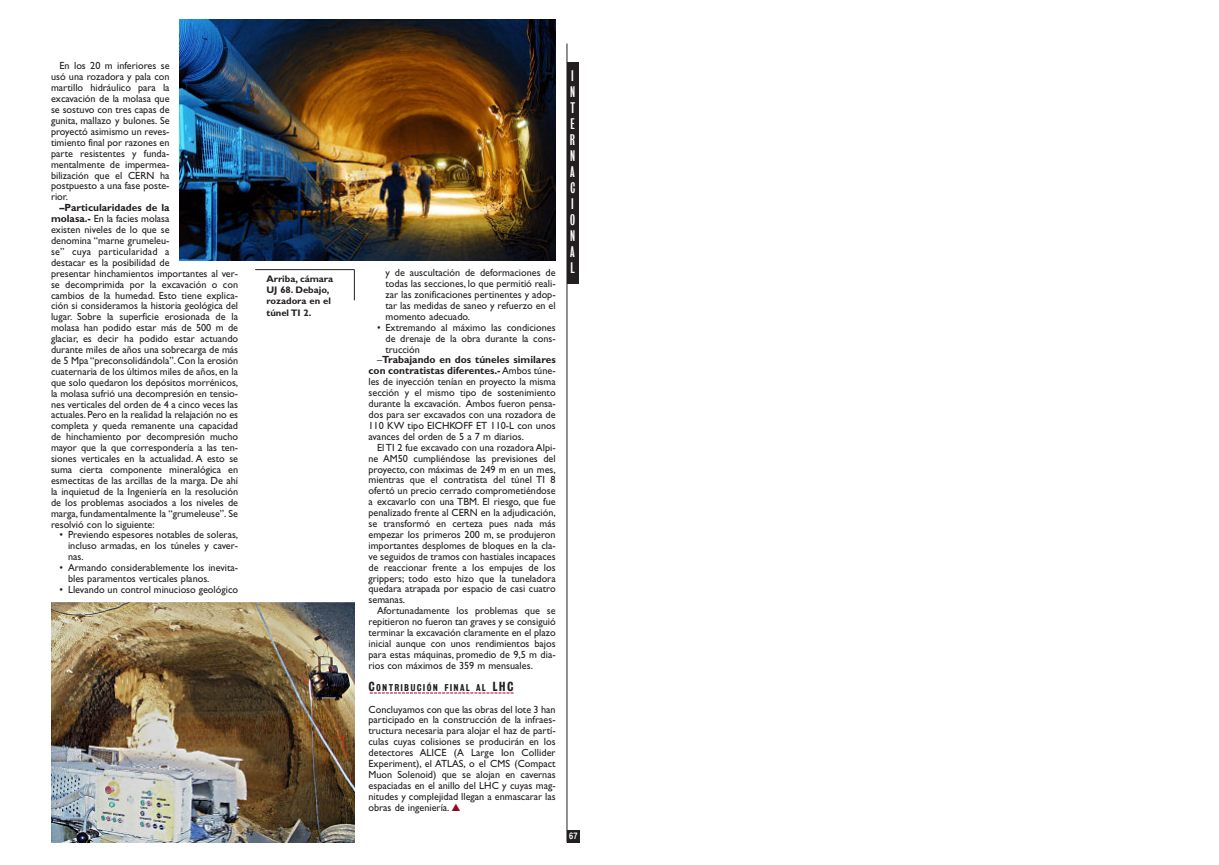
<style>
.page{position:relative;width:1219px;height:865px;background:#fff}
.page>*{position:absolute;margin:0;border:0;box-sizing:border-box;transform-origin:0 0}
.t1{font:14px/16px "Grot Seven Cond";color:#fff;text-align:justify}
.t2{font:10.4px/10.9px "Gill Sans";color:#231f20;text-align:justify}
.t3{font:700 10.4px "Gill Sans";color:#231f20}
.t4{font:700 9.5px/11.4px "Gill Sans";color:#231f20}
.t5{font:9px "Grot Eight";letter-spacing:.135em;color:#231f20}
.t6{font:700 9px "Helvetica CY";color:#fff}
.s1{font-weight:700}
.s2{font-weight:400}
.s3{font-size:12px}
.s4{color:#9a022b}
</style>
<div class="page">
<hr style="left:567px;top:44px;width:1px;height:798px;background:#231f20">
<div style="left:567px;top:830px;width:13px;height:13px;background:#231f20"></div>
<img style="left:180px;top:20px;width:376px;height:240px">
<hr style="left:255px;top:269px;width:99px;height:1px;background:#231f20">
<hr style="left:354px;top:269px;width:1px;height:31px;background:#231f20">
<svg style="left:370px;top:692px;width:144px;height:1px"></svg>
<img style="left:51px;top:603px;width:303px;height:239px">
<div style="left:567px;top:62px;width:11px;height:221px;background:#231f20"></div>
<p class="t2" style="left:51px;top:61px;width:120px;text-indent:9px">En los 20 m inferiores se usó una rozadora y pala con martillo hidráulico para la excavación de la molasa que se sostuvo con tres capas de gunita, mallazo y bulones. Se proyectó asimismo un reves&shy;timiento final por razones en parte resistentes y funda&shy;mentalmente de impermea&shy;bilización que el CERN ha postpuesto a una fase poste&shy;rior.</p>
<p class="t2" style="left:51px;top:203px;width:189px;text-align:left;text-indent:9px"><span class="s1">–Particularidades de la<br>molasa.-</span> En la facies molasa<br>existen niveles de lo que se<br>denomina “marne grumeleu-<br>se” cuya particularidad a<br>destacar es la posibilidad de<br>presentar hinchamientos importantes al ver&shy;se decomprimida por la excavación o con cambios de la humedad. Esto tiene explica&shy;ción si consideramos la historia geológica del lugar. Sobre la superficie erosionada de la molasa han podido estar más de 500 m de glaciar, es decir ha podido estar actuando durante miles de años una sobrecarga de más de 5 Mpa “preconsolidándola”. Con la erosión cuaternaria de los últimos miles de años, en la que solo quedaron los depósitos morrénicos, la molasa sufrió una decompresión en tensio&shy;nes verticales del orden de 4 a cinco veces las actuales. Pero en la realidad la relajación no es completa y queda remanente una capacidad de hinchamiento por decompresión mucho mayor que la que correspondería a las ten&shy;siones verticales en la actualidad. A esto se suma cierta componente mineralógica en esmectitas de las arcillas de la marga. De ahí la inquietud de la Ingeniería en la resolución de los problemas asociados a los niveles de marga, fundamentalmente la “grumeleuse”. Se resolvió con lo siguiente:</p>
<p class="t2" style="left:68px;top:530px;width:172px;text-indent:-9px">• Previendo espesores notables de soleras, incluso armadas, en los túneles y caver&shy;nas.</p>
<p class="t2" style="left:68px;top:563px;width:172px;text-indent:-9px">• Armando considerablemente los inevita&shy;bles paramentos verticales planos.</p>
<p class="t2" style="left:60px;top:585px;width:180px">• Llevando un control minucioso geológico</p>
<p class="t4" style="left:266px;top:273px;width:68px">Arriba, cámara<br>UJ 68. Debajo, rozadora en el túnel TI 2.</p>
<p class="t2" style="left:386px;top:268px;width:172px">y de auscultación de deformaciones de todas las secciones, lo que permitió reali&shy;zar las zonificaciones pertinentes y adop&shy;tar las medidas de saneo y refuerzo en el momento adecuado.</p>
<p class="t2" style="left:377px;top:323px;width:180px">• Extremando al máximo las condiciones</p>
<p class="t2" style="left:386px;top:334px;width:172px">de drenaje de la obra durante la cons-</p>
<p class="t2" style="left:386px;top:344px;width:36px">trucción</p>
<p class="t3" style="left:377px;top:356px;width:180px"><span class="s2">–</span>Trabajando en dos túneles similares</p>
<p class="t3" style="left:369px;top:367px;width:189px">con contratistas diferentes.-<span class="s2">Ambos túne-</span></p>
<p class="t2" style="left:369px;top:377px;width:189px">les de inyección tenían en proyecto la misma</p>
<p class="t2" style="left:369px;top:388px;width:189px">sección y el mismo tipo de sostenimiento</p>
<p class="t2" style="left:369px;top:399px;width:189px">durante la excavación. Ambos fueron pensa-</p>
<p class="t2" style="left:369px;top:410px;width:189px">dos para ser excavados con una rozadora de</p>
<p class="t2" style="left:369px;top:421px;width:189px">110 KW tipo EICHKOFF ET 110-L con unos</p>
<p class="t2" style="left:369px;top:432px;width:157px">avances del orden de 5 a 7 m diarios.</p>
<p class="t2" style="left:377px;top:443px;width:180px">El TI 2 fue excavado con una rozadora Alpi-</p>
<p class="t2" style="left:369px;top:453px;width:189px">ne AM50 cumpliéndose las previsiones del</p>
<p class="t2" style="left:369px;top:464px;width:189px">proyecto, con máximas de 249 m en un mes,</p>
<p class="t2" style="left:369px;top:475px;width:189px">mientras que el contratista del túnel TI 8</p>
<p class="t2" style="left:369px;top:486px;width:189px">ofertó un precio cerrado comprometiéndose</p>
<p class="t2" style="left:369px;top:497px;width:189px">a excavarlo con una TBM. El riesgo, que fue</p>
<p class="t2" style="left:369px;top:508px;width:189px">penalizado frente al CERN en la adjudicación,</p>
<p class="t2" style="left:369px;top:519px;width:189px">se transformó en certeza pues nada más</p>
<p class="t2" style="left:369px;top:530px;width:189px">empezar los primeros 200 m, se produjeron</p>
<p class="t2" style="left:369px;top:541px;width:189px">importantes desplomes de bloques en la cla-</p>
<p class="t2" style="left:369px;top:552px;width:189px">ve seguidos de tramos con hastiales incapaces</p>
<p class="t2" style="left:369px;top:562px;width:189px">de reaccionar frente a los empujes de los</p>
<p class="t2" style="left:369px;top:573px;width:189px">grippers; todo esto hizo que la tuneladora</p>
<p class="t2" style="left:369px;top:584px;width:189px">quedara atrapada por espacio de casi cuatro</p>
<p class="t2" style="left:369px;top:595px;width:38px">semanas.</p>
<p class="t2" style="left:377px;top:606px;width:180px">Afortunadamente los problemas que se</p>
<p class="t2" style="left:369px;top:617px;width:189px">repitieron no fueron tan graves y se consiguió</p>
<p class="t2" style="left:369px;top:628px;width:189px">terminar la excavación claramente en el plazo</p>
<p class="t2" style="left:369px;top:639px;width:189px">inicial aunque con unos rendimientos bajos</p>
<p class="t2" style="left:369px;top:650px;width:189px">para estas máquinas, promedio de 9,5 m dia-</p>
<p class="t2" style="left:369px;top:661px;width:166px">rios con máximos de 359 m mensuales.</p>
<p class="t5" style="left:369px;top:682px;width:146px"><span class="s3">C</span>ONTRIBUCIÓN FINAL AL <span class="s3">LHC</span></p>
<p class="t2" style="left:369px;top:704px;width:189px">Concluyamos con que las obras del lote 3 han participado en la construcción de la infraes&shy;tructura necesaria para alojar el haz de partí&shy;culas cuyas colisiones se producirán en los detectores ALICE (A Large Ion Collider Experiment), el ATLAS, o el CMS (Compact Muon Solenoid) que se alojan en cavernas espaciadas en el anillo del LHC y cuyas mag&shy;nitudes y complejidad llegan a enmascarar las obras de ingeniería. <span class="s4">▲</span></p>
<h1 class="t1" style="left:570px;top:68px;width:7px">I N T E R N A C I O N A L</h1>
<p class="t6" style="left:569px;top:830px;width:10px">67</p>
</div>
